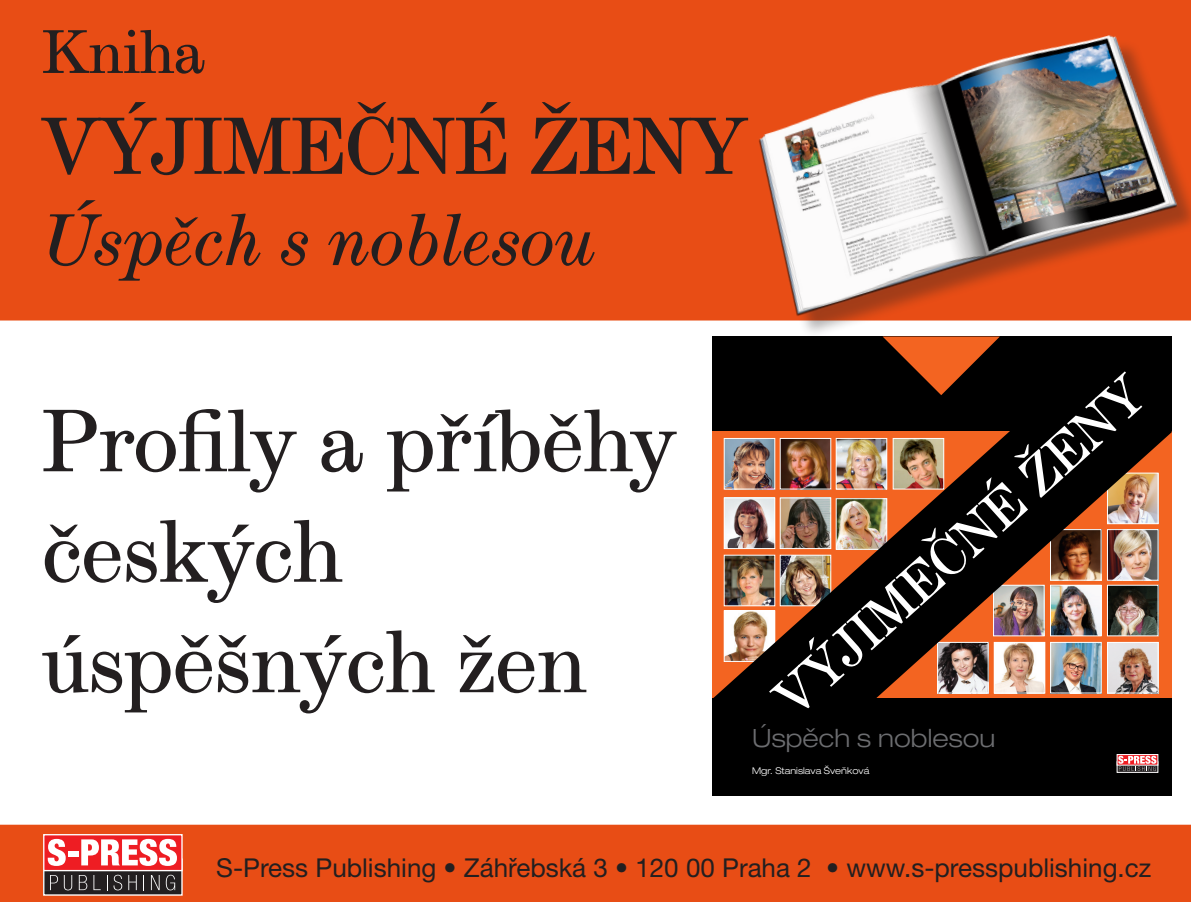
<style>
.page{position:relative;width:1191px;height:902px;background:#fff}
.page>*{position:absolute;margin:0;border:0;box-sizing:border-box;transform-origin:0 0}
.t1{font:92px/110.4px "Modern Extended TOT";color:#231f20}
.t2{font:84px "Modern Extended TOT";color:#231f20}
.t3{font:italic 76px "Modern Extended TOT";color:#231f20}
.t4{font:64px "Modern Extended TOT";color:#231f20}
.t5{font:56.8px "Modern Ext SCTOT Boo";color:#fff}
.Normální{font:26px "Helvetica Neue LT Pro";color:#231f20}
.t6{font:300 expanded 25.2px "Helvetica Neue LT Pro";color:#6c6d70}
.t7{font:300 expanded 9.2px "Helvetica Neue LT Pro";color:#fff}
</style>
<div class="page">
<div style="left:0;top:0;width:1191px;height:320px;background:#e84d15"></div>
<div style="left:0;top:824px;width:1191px;height:77px;background:#e84d15"></div>
<img style="left:712px;top:336px;width:459px;height:459px">
<div style="left:1116px;top:754px;width:42px;height:11px;border:1px solid #fff"></div>
<svg style="left:1118px;top:755px;width:38px;height:16px"></svg>
<div style="left:44px;top:859px;width:138px;height:35px;background:#231f20"></div>
<div style="left:44px;top:834px;width:138px;height:36px;background:#ee1d23"></div>
<div style="left:43px;top:834px;width:140px;height:37px;border:1px solid #fff"></div>
<svg style="left:48px;top:838px;width:18px;height:27px"></svg>
<div style="left:69px;top:850px;width:10px;height:6px;background:#fff"></div>
<svg style="left:81px;top:838px;width:96px;height:27px"></svg>
<svg style="left:50px;top:875px;width:8px;height:15px"></svg>
<svg style="left:64px;top:875px;width:8px;height:15px"></svg>
<svg style="left:79px;top:875px;width:8px;height:15px"></svg>
<svg style="left:93px;top:875px;width:8px;height:15px"></svg>
<svg style="left:107px;top:875px;width:1px;height:15px"></svg>
<svg style="left:114px;top:874px;width:8px;height:16px"></svg>
<svg style="left:128px;top:875px;width:9px;height:15px"></svg>
<svg style="left:143px;top:875px;width:1px;height:15px"></svg>
<svg style="left:151px;top:875px;width:9px;height:15px"></svg>
<svg style="left:166px;top:874px;width:9px;height:16px"></svg>
<img style="left:729px;top:14px;width:462px;height:319px">
<p class="t4" style="left:42px;top:16px;width:164px">Kniha</p>
<p class="t2" style="left:42px;top:99px;width:706px">VÝJIMEČNÉ ŽENY</p>
<p class="t3" style="left:42px;top:198px;width:557px">Úspěch s noblesou</p>
<p class="t1" style="left:42px;top:387px;width:635px">Profily a příběhy českých úspěšných žen</p>
<p class="t5" style="left:761px;top:681px;width:478px;rotate:-42deg">VÝJIMEČNÉ ŽENY</p>
<p class="t6" style="left:752px;top:722px;width:245px">Úspěch s noblesou</p>
<p class="t7" style="left:752px;top:765px;width:119px">Mgr. Stanislava Šveňková</p>
<p class="Normální" style="left:216px;top:852px;width:936px">S-Press Publishing • Záhřebská 3 • 120 00 Praha 2 • www.s-presspublishing.cz</p>
</div>
